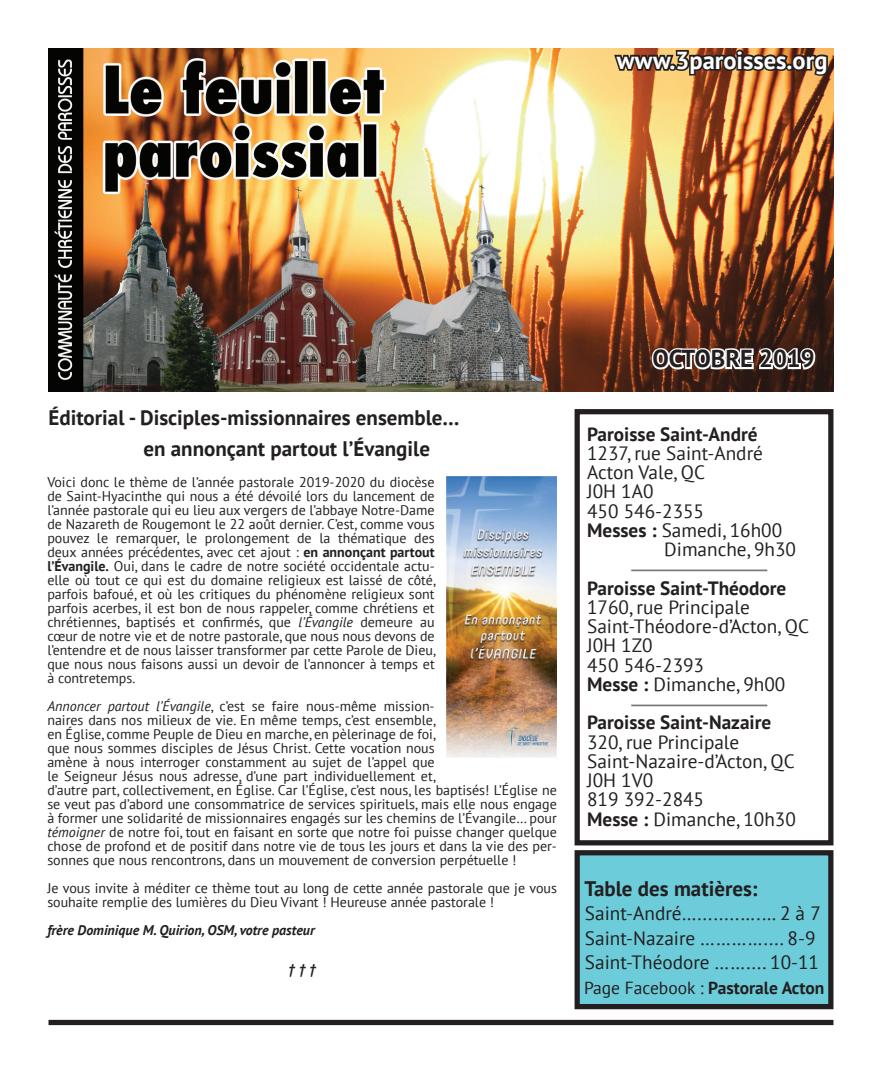
<style>
.page{position:relative;width:882px;height:1071px;background:#fff}
.page>*{position:absolute;margin:0;border:0;box-sizing:border-box;transform-origin:0 0}
.t1{font:700 24.5px "PT Sans";color:#fff}
.t2{font:700 24.5px "PT Sans";color:#231f20}
.t3{font:700 21px/31.5px "PT Sans";color:#231f20}
.t4{font:700 21px "PT Sans";color:#fff}
.t5{font:19.25px/19.2px "PT Sans";color:#231f20}
.t6{font:700 19.25px "PT Sans";color:#231f20}
.t7{font:700 17.5px "PT Sans";color:#231f20}
.t8{font:14px/14px "PT Sans";color:#231f20}
.t9{font:italic 700 14px "PT Sans";color:#231f20}
.s1{font-weight:700}
.s2{font-style:italic}
.s3{font-weight:400}
</style>
<div class="page">
<img style="left:49px;top:49px;width:784px;height:342px">
<div style="left:49px;top:1020px;width:784px;height:5px;background:#231f20"></div>
<div style="left:575px;top:409px;width:258px;height:436px;border:5px solid #231f20"></div>
<hr style="left:631px;top:570px;width:136px;height:1px;background:#231f20">
<hr style="left:631px;top:705px;width:136px;height:1px;background:#231f20">
<div style="left:577px;top:853px;width:254px;height:154px;background:#6cccda"></div>
<div style="left:575px;top:850px;width:258px;height:159px;border:5px solid #231f20"></div>
<svg style="left:612px;top:48px;width:219px;height:30px;background:#765133"></svg>
<svg style="left:649px;top:340px;width:169px;height:32px"></svg>
<img style="left:446px;top:476px;width:111px;height:281px">
<h2 class="t4" style="left:612px;top:43px;width:213px">WWW.3PAROISSES.ORG</h2>
<h1 class="t1" style="left:617px;top:44px;width:212px">www.3paroisses.org</h1>
<h2 class="t3" style="left:143px;top:401px;width:318px;text-indent:-95px">Éditorial - Disciples-missionnaires ensemble… en annonçant partout l’Évangile</h2>
<p class="t8" style="left:47px;top:475px;width:390px;text-align:justify">Voici donc le thème de l’année pastorale 2019-2020 du diocèse de Saint-Hyacinthe qui nous a été dévoilé lors du lancement de l’année pastorale qui eu lieu aux vergers de l’abbaye Notre-Dame de Nazareth de Rougemont le 22 août dernier. C’est, comme vous pouvez le remarquer, le prolongement de la thématique des deux années précédentes, avec cet ajout : <span class="s1">en annonçant partout l’Évangile.</span> Oui, dans le cadre de notre société occidentale actu&shy;elle où tout ce qui est du domaine religieux est laissé de côté, parfois bafoué, et où les critiques du phénomène religieux sont parfois acerbes, il est bon de nous rappeler, comme chrétiens et chrétiennes, baptisés et confirmés, que <span class="s2">l’Évangile</span> demeure au cœur de notre vie et de notre pastorale, que nous nous devons de l’entendre et de nous laisser transformer par cette Parole de Dieu, que nous nous faisons aussi un devoir de l’annoncer à temps et à contretemps.</p>
<p class="t8" style="left:47px;top:699px;width:511px"><span class="s2">Annoncer partout l’Évangile</span>, c’est se faire nous-même mission-<br>naires dans nos milieux de vie. En même temps, c’est ensemble,<br>en Église, comme Peuple de Dieu en marche, en pèlerinage de foi,<br>que nous sommes disciples de Jésus Christ. Cette vocation nous<br>amène à nous interroger constamment au sujet de l’appel que<br>le Seigneur Jésus nous adresse, d’une part individuellement et,<br>d’autre part, collectivement, en Église. Car l’Église, c’est nous, les baptisés! L’Église ne se veut pas d’abord une consommatrice de services spirituels, mais elle nous engage à former une solidarité de missionnaires engagés sur les chemins de l’Évangile… pour <span class="s2">témoigner</span> de notre foi, tout en faisant en sorte que notre foi puisse changer quelque chose de profond et de positif dans notre vie de tous les jours et dans la vie des per&shy;sonnes que nous rencontrons, dans un mouvement de conversion perpétuelle !</p>
<p class="t8" style="left:47px;top:881px;width:511px">Je vous invite à méditer ce thème tout au long de cette année pastorale que je vous souhaite remplie des lumières du Dieu Vivant ! Heureuse année pastorale !</p>
<p class="t9" style="left:47px;top:921px;width:269px">frère Dominique M. Quirion, OSM, votre pasteur</p>
<p class="t9" style="left:288px;top:960px;width:29px">† † †</p>
<h1 class="t2" style="left:653px;top:343px;width:164px">OCTOBRE 2019</h1>
<h3 class="t6" style="left:587px;top:421px;width:172px">Paroisse Saint-André</h3>
<h3 class="t5" style="left:587px;top:443px;width:177px">1237, rue Saint-André</h3>
<h3 class="t5" style="left:587px;top:462px;width:119px">Acton Vale, QC</h3>
<h3 class="t5" style="left:587px;top:482px;width:68px">J0H 1A0</h3>
<h3 class="t5" style="left:587px;top:501px;width:118px">450 546-2355</h3>
<h3 class="t5" style="left:587px;top:520px;width:197px"><span class="s1">Messes :</span> Samedi, 16h00</h3>
<h3 class="t5" style="left:664px;top:539px;width:133px">Dimanche, 9h30</h3>
<h3 class="t6" style="left:587px;top:575px;width:201px">Paroisse Saint-Théodore</h3>
<h3 class="t5" style="left:587px;top:597px;width:223px">1760, rue Principale<br>Saint-Théodore-d’Acton, QC<br>J0H 1Z0<br>450 546-2393<br><span class="s1">Messe :</span> Dimanche, 9h00</h3>
<h3 class="t6" style="left:587px;top:710px;width:186px">Paroisse Saint-Nazaire</h3>
<h3 class="t5" style="left:587px;top:732px;width:210px">320, rue Principale<br>Saint-Nazaire-d’Acton, QC<br>J0H 1V0<br>819 392-2845<br><span class="s1">Messe :</span> Dimanche, 10h30</h3>
<h2 class="t3" style="left:584px;top:872px;width:175px">Table des matières:</h2>
<h3 class="t5" style="left:585px;top:901px;width:237px;line-height:24.5px">Saint-André…........….… 2 à 7<br>Saint-Nazaire ………….... 8-9<br>Saint-Théodore …….... 10-11</h3>
<p class="t7" style="left:584px;top:976px;width:242px"><span class="s3">Page Facebook :</span> Pastorale Acton</p>
</div>
